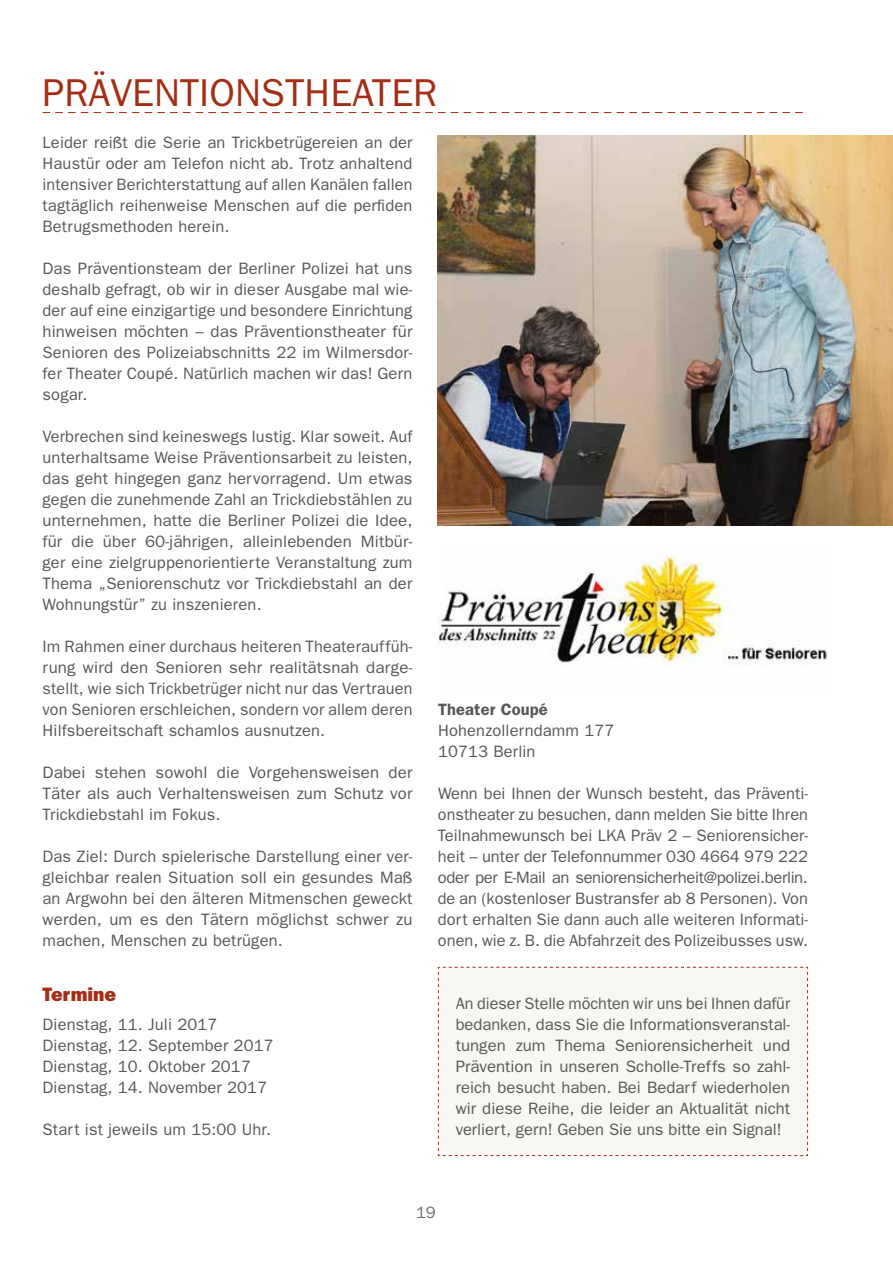
<style>
.page{position:relative;width:893px;height:1263px;background:#fff}
.page>*{position:absolute;margin:0;border:0;box-sizing:border-box;transform-origin:0 0}
.t1{font:39px "Franklin Gothic";color:#a42d14}
.t2{font:800 19.5px "Franklin Gothic";color:#a42d14}
.t3{font:16.5px/21px "Franklin Gothic";letter-spacing:.01em;color:#575756;text-align:justify}
.t4{font:600 16.5px "Franklin Gothic";letter-spacing:.01em;color:#575756}
.t5{font:16.5px "Franklin Gothic";color:#706f6f}
</style>
<div class="page">
<svg style="left:43px;top:112px;width:760px;height:1px"></svg>
<img style="left:438px;top:135px;width:455px;height:391px">
<img style="left:438px;top:556px;width:389px;height:110px">
<div style="left:438px;top:966px;width:370px;height:190px;background:#f8f7f3"></div>
<h1 class="t1" style="left:43px;top:70px;width:396px">PRÄVENTIONSTHEATER</h1>
<p class="t3" style="left:43px;top:131px;width:371px">Leider reißt die Serie an Trickbetrügereien an der Haustür oder am Telefon nicht ab. Trotz anhaltend intensiver Berichterstattung auf allen Kanälen fallen tagtäglich reihenweise Menschen auf die perfiden Betrugsmethoden herein.</p>
<p class="t3" style="left:43px;top:257px;width:371px">Das Präventionsteam der Berliner Polizei hat uns deshalb gefragt, ob wir in dieser Ausgabe mal wie&shy;der auf eine einzigartige und besondere Einrichtung hinweisen möchten – das Präventionstheater für Senioren des Polizeiabschnitts 22 im Wilmersdor&shy;fer Theater Coupé. Natürlich machen wir das! Gern sogar.</p>
<p class="t3" style="left:43px;top:425px;width:371px">Verbrechen sind keineswegs lustig. Klar soweit. Auf unterhaltsame Weise Präventionsarbeit zu leisten, das geht hingegen ganz hervorragend. Um etwas gegen die zunehmende Zahl an Trickdiebstählen zu unternehmen, hatte die Berliner Polizei die Idee, für die über 60-jährigen, alleinlebenden Mitbür&shy;ger eine zielgruppenorientierte Veranstaltung zum Thema „Seniorenschutz vor Trickdiebstahl an der Wohnungstür” zu inszenieren.</p>
<p class="t3" style="left:43px;top:635px;width:371px">Im Rahmen einer durchaus heiteren Theaterauffüh&shy;rung wird den Senioren sehr realitätsnah darge&shy;stellt, wie sich Trickbetrüger nicht nur das Vertrauen von Senioren erschleichen, sondern vor allem deren Hilfsbereitschaft schamlos ausnutzen.</p>
<p class="t3" style="left:43px;top:761px;width:371px">Dabei stehen sowohl die Vorgehensweisen der Täter als auch Verhaltensweisen zum Schutz vor Trickdiebstahl im Fokus.</p>
<p class="t3" style="left:43px;top:845px;width:371px">Das Ziel: Durch spielerische Darstellung einer ver&shy;gleichbar realen Situation soll ein gesundes Maß an Argwohn bei den älteren Mitmenschen geweckt werden, um es den Tätern möglichst schwer zu machen, Menschen zu betrügen.</p>
<p class="t2" style="left:43px;top:983px;width:75px">Termine</p>
<p class="t3" style="left:43px;top:1013px;width:233px;text-align:left">Dienstag, 11. Juli 2017<br>Dienstag, 12. September 2017<br>Dienstag, 10. Oktober 2017<br>Dienstag, 14. November 2017</p>
<p class="t3" style="left:43px;top:1118px;width:230px">Start ist jeweils um 15:00 Uhr.</p>
<p class="t4" style="left:438px;top:699px;width:111px">Theater Coupé</p>
<p class="t3" style="left:438px;top:719px;width:178px">Hohenzollerndamm 177<br>10713 Berlin</p>
<p class="t3" style="left:438px;top:782px;width:371px">Wenn bei Ihnen der Wunsch besteht, das Präventi&shy;onstheater zu besuchen, dann melden Sie bitte Ihren Teilnahmewunsch bei LKA Präv 2 – Seniorensicher&shy;heit – unter der Telefonnummer 030 4664 979 222 oder per E-Mail an seniorensicherheit@polizei.berlin. de an (kostenloser Bustransfer ab 8 Personen). Von dort erhalten Sie dann auch alle weiteren Informati&shy;onen, wie z. B. die Abfahrzeit des Polizeibusses usw.</p>
<p class="t3" style="left:456px;top:992px;width:336px">An dieser Stelle möchten wir uns bei Ihnen dafür bedanken, dass Sie die Informationsveranstal&shy;tungen zum Thema Seniorensicherheit und Prävention in unseren Scholle-Treffs so zahl&shy;reich besucht haben. Bei Bedarf wiederholen wir diese Reihe, die leider an Aktualität nicht verliert, gern! Geben Sie uns bitte ein Signal!</p>
<p class="t5" style="left:416px;top:1202px;width:21px">19</p>
</div>
